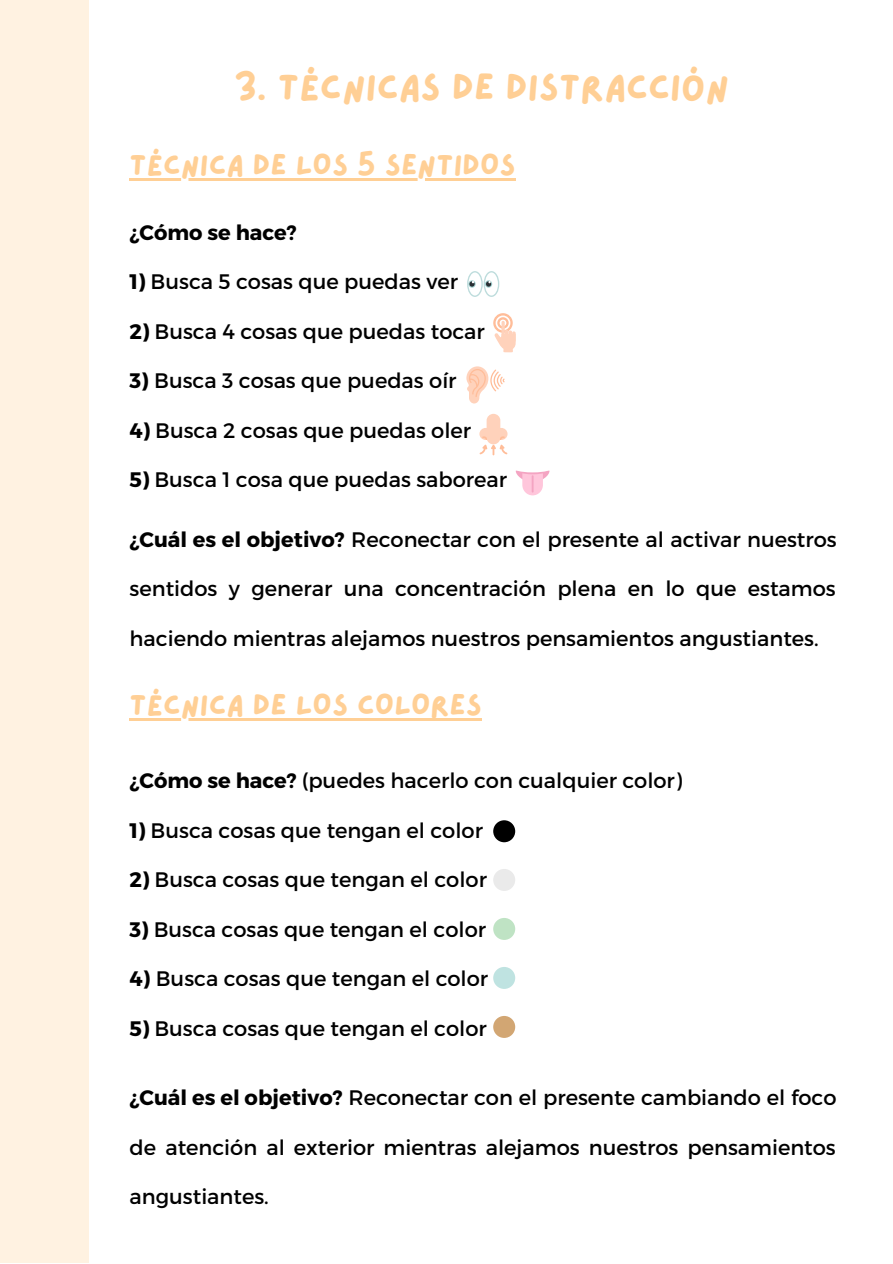
<style>
.page{position:relative;width:893px;height:1264px;background:#fff}
.page>*{position:absolute;margin:0;border:0;box-sizing:border-box;transform-origin:0 0}
.t1{font:37.5px "Lazydog";color:#ffcf95}
.t2{font:30px "Lazydog";color:#ffcf95}
.t3{font:21px "Montserrat";color:#000}
.t4{font:700 21px "Montserrat";color:#000}
.s1{font-weight:700}
</style>
<div class="page">
<div style="left:0;top:0;width:89px;height:1262px;background:#fff2e1"></div>
<hr style="left:130px;top:178px;width:385px;height:2px;background:#ffcf95">
<svg style="left:467px;top:271px;width:32px;height:26px"></svg>
<svg style="left:493px;top:313px;width:22px;height:39px"></svg>
<svg style="left:466px;top:366px;width:38px;height:37px"></svg>
<svg style="left:479px;top:414px;width:28px;height:41px"></svg>
<svg style="left:515px;top:470px;width:34px;height:25px"></svg>
<hr style="left:130px;top:718px;width:352px;height:2px;background:#ffcf95">
<div style="left:493px;top:820px;width:22px;height:22px;background:#000;border-radius:50%"></div>
<div style="left:493px;top:869px;width:22px;height:22px;background:#eaeaea;border-radius:50%"></div>
<div style="left:493px;top:966px;width:22px;height:22px;background:#bfe3e1;border-radius:50%"></div>
<div style="left:493px;top:1015px;width:22px;height:22px;background:#d2a673;border-radius:50%"></div>
<div style="left:493px;top:917px;width:22px;height:22px;background:#bfe3c4;border-radius:50%"></div>
<h1 class="t1" style="left:234px;top:69px;width:496px">3. TÉCNICAS DE DISTRACCIÓN</h1>
<h2 class="t2" style="left:130px;top:150px;width:387px">TÉCNICA DE LOS 5 SENTIDOS</h2>
<p class="t4" style="left:130px;top:218px;width:169px">¿Cómo se hace?</p>
<p class="t3" style="left:130px;top:268px;width:330px"><span class="s1">1)</span> Busca 5 cosas que puedas ver</p>
<p class="t3" style="left:130px;top:317px;width:357px"><span class="s1">2)</span> Busca 4 cosas que puedas tocar</p>
<p class="t3" style="left:130px;top:367px;width:328px"><span class="s1">3)</span> Busca 3 cosas que puedas oír</p>
<p class="t3" style="left:130px;top:416px;width:343px"><span class="s1">4)</span> Busca 2 cosas que puedas oler</p>
<p class="t3" style="left:130px;top:466px;width:379px"><span class="s1">5)</span> Busca 1 cosa que puedas saborear</p>
<p class="t3" style="left:130px;top:525px;width:708px"><span class="s1">¿Cuál es el objetivo?</span> Reconectar con el presente al activar nuestros</p>
<p class="t3" style="left:130px;top:575px;width:707px">sentidos y generar una concentración plena en lo que estamos</p>
<p class="t3" style="left:130px;top:624px;width:690px">haciendo mientras alejamos nuestros pensamientos angustiantes.</p>
<h2 class="t2" style="left:130px;top:690px;width:354px">TÉCNICA DE LOS COLORES</h2>
<p class="t3" style="left:130px;top:767px;width:554px"><span class="s1">¿Cómo se hace?</span> (puedes hacerlo con cualquier color)</p>
<p class="t3" style="left:130px;top:816px;width:355px"><span class="s1">1)</span> Busca cosas que tengan el color</p>
<p class="t3" style="left:130px;top:866px;width:359px"><span class="s1">2)</span> Busca cosas que tengan el color</p>
<p class="t3" style="left:130px;top:915px;width:358px"><span class="s1">3)</span> Busca cosas que tengan el color</p>
<p class="t3" style="left:130px;top:964px;width:360px"><span class="s1">4)</span> Busca cosas que tengan el color</p>
<p class="t3" style="left:130px;top:1014px;width:359px"><span class="s1">5)</span> Busca cosas que tengan el color</p>
<p class="t3" style="left:130px;top:1084px;width:708px"><span class="s1">¿Cuál es el objetivo?</span> Reconectar con el presente cambiando el foco</p>
<p class="t3" style="left:130px;top:1133px;width:707px">de atención al exterior mientras alejamos nuestros pensamientos</p>
<p class="t3" style="left:130px;top:1183px;width:141px">angustiantes.</p>
</div>
